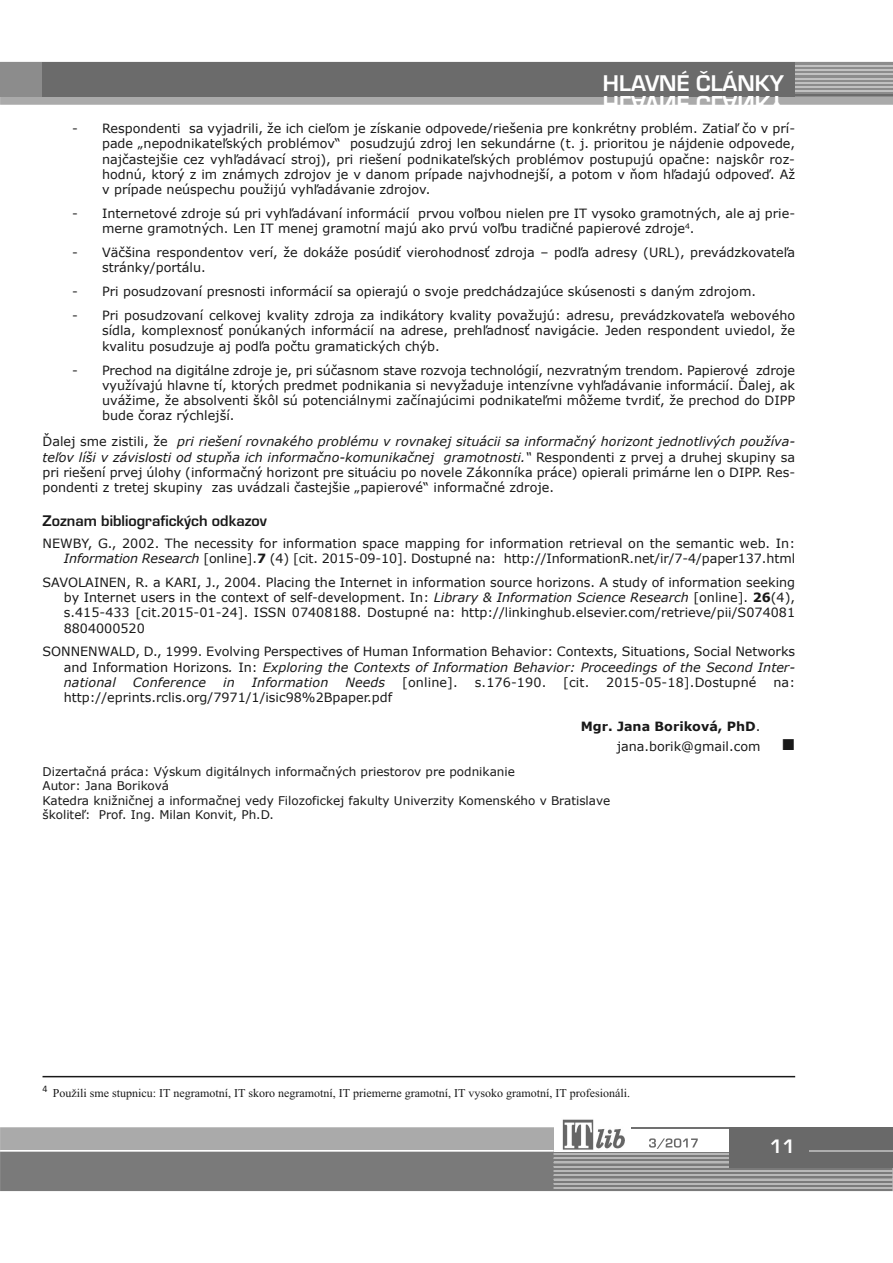
<style>
.page{position:relative;width:893px;height:1263px;background:#fff}
.page>*{position:absolute;margin:0;border:0;box-sizing:border-box;transform-origin:0 0}
.t1{font:21px "Euromode CE Bold";color:#fff}
.t2{font:18px "Euromode CE Bold";color:#fff}
.t3{font:14.25px "Euromode CE Bold";color:#191919}
.t4{font:12.75px/15.3px "Verdana";color:#191919;text-align:justify}
.t5{font:italic 12.75px "Verdana";letter-spacing:.01em;color:#191919}
.t6{font:12px/14.4px "Verdana";color:#191919}
.t7{font:12px "Times New Roman";color:#191919}
.t8{font:9.9px "Calibri";color:#191919}
.s1{font-style:italic}
.s2{font-weight:700}
</style>
<div class="page">
<svg style="left:0;top:1127px;width:554px;height:11px;background:#acacac"></svg>
<svg style="left:0;top:62px;width:893px;height:43px;background:#7c7c7c"></svg>
<hr style="left:795px;top:65px;width:98px;height:2px;background:#c1c1c1">
<hr style="left:631px;top:1127px;width:98px;height:2px;background:#707070">
<img style="left:562px;top:1119px;width:62px;height:19px">
<svg style="left:0;top:1138px;width:893px;height:53px;background:#919191"></svg>
<hr style="left:554px;top:1153px;width:338px;height:2px;background:#b8b8b8">
<div style="left:729px;top:1127px;width:164px;height:41px;background:#696969"></div>
<hr style="left:809px;top:1150px;width:84px;height:1px;background:#aeaeae">
<hr style="left:43px;top:1076px;width:752px;height:1px;background:#191919">
<h1 class="t1" style="left:603px;top:73px;width:182px">HH LL AA vv NN ÉÉ ČČ LL ÁÁ NN KK YY</h1>
<p class="t4" style="left:102px;top:120px;width:695px;text-indent:-30px">- Respondenti sa vyjadrili, že ich cieľom je získanie odpovede/riešenia pre konkrétny problém. Zatiaľ čo v prí&shy;pade „nepodnikateľských problémov“ posudzujú zdroj len sekundárne (t. j. prioritou je nájdenie odpovede, najčastejšie cez vyhľadávací stroj), pri riešení podnikateľských problémov postupujú opačne: najskôr roz&shy;hodnú, ktorý z im známych zdrojov je v danom prípade najvhodnejší, a potom v ňom hľadajú odpoveď. Až v prípade neúspechu použijú vyhľadávanie zdrojov.</p>
<p class="t4" style="left:102px;top:205px;width:695px;text-indent:-30px">- Internetové zdroje sú pri vyhľadávaní informácií prvou voľbou nielen pre IT vysoko gramotných, ale aj prie&shy;merne gramotných. Len IT menej gramotní majú ako prvú voľbu tradičné papierové zdroje<sup>4</sup>.</p>
<p class="t4" style="left:102px;top:244px;width:695px;text-indent:-30px">- Väčšina respondentov verí, že dokáže posúdiť vierohodnosť zdroja – podľa adresy (URL), prevádzkovateľa stránky/portálu.</p>
<p class="t4" style="left:72px;top:284px;width:685px">- Pri posudzovaní presnosti informácií sa opierajú o svoje predchádzajúce skúsenosti s daným zdrojom.</p>
<p class="t4" style="left:102px;top:307px;width:695px;text-indent:-30px">- Pri posudzovaní celkovej kvality zdroja za indikátory kvality považujú: adresu, prevádzkovateľa webového sídla, komplexnosť ponúkaných informácií na adrese, prehľadnosť navigácie. Jeden respondent uviedol, že kvalitu posudzuje aj podľa počtu gramatických chýb.</p>
<p class="t4" style="left:102px;top:362px;width:695px;text-indent:-30px">- Prechod na digitálne zdroje je, pri súčasnom stave rozvoja technológií, nezvratným trendom. Papierové zdroje využívajú hlavne tí, ktorých predmet podnikania si nevyžaduje intenzívne vyhľadávanie informácií. Ďalej, ak uvážime, že absolventi škôl sú potenciálnymi začínajúcimi podnikateľmi môžeme tvrdiť, že prechod do DIPP bude čoraz rýchlejší.</p>
<p class="t4" style="left:43px;top:434px;width:754px">Ďalej sme zistili, že <span class="s1">pri riešení rovnakého problému v rovnakej situácii sa informačný horizont jednotlivých používa&shy;teľov líši v závislosti od stupňa ich informačno-komunikačnej gramotnosti.“</span> Respondenti z prvej a druhej skupiny sa pri riešení prvej úlohy (informačný horizont pre situáciu po novele Zákonníka práce) opierali primárne len o DIPP. Res&shy;pondenti z tretej skupiny zas uvádzali častejšie „papierové“ informačné zdroje.</p>
<p class="t3" style="left:43px;top:512px;width:226px">Zoznam bibliografických odkazov</p>
<p class="t4" style="left:43px;top:535px;width:754px;text-align:right">NEWBy, G., 2002. The necessity for information space mapping for information retrieval on the semantic web. In:<br><span class="s1">Information Research</span> [online].<span class="s2">7</span> (4) [cit. 2015-09-10]. Dostupné na: http://InformationR.net/ir/7-4/paper137.html</p>
<p class="t4" style="left:64px;top:574px;width:733px;text-indent:-21px">SAVOLAINEN, R. a KARI, J., 2004. Placing the Internet in information source horizons. A study of information seeking by Internet users in the context of self-development. In: <span class="s1">Library &amp; Information Science Research</span> [online]. <span class="s2">26</span>(4), s.415-433 [cit.2015-01-24]. ISSN 07408188. Dostupné na: http://linkinghub.elsevier.com/retrieve/pii/S074081<br>8804000520</p>
<p class="t4" style="left:64px;top:644px;width:733px;text-indent:-21px">SONNENWALD, D., 1999. Evolving Perspectives of Human Information Behavior: Contexts, Situations, Social Networks and Information Horizons<span class="s1">.</span> In: <span class="s1">Exploring the Contexts of Information Behavior: Proceedings of the Second Inter&shy;national</span></p>
<p class="t5" style="left:133px;top:674px;width:75px">Conference</p>
<p class="t5" style="left:223px;top:674px;width:13px">in</p>
<p class="t5" style="left:252px;top:674px;width:78px">Information</p>
<p class="t5" style="left:345px;top:674px;width:41px">Needs</p>
<p class="t4" style="left:402px;top:674px;width:57px">[online].</p>
<p class="t4" style="left:475px;top:674px;width:73px">s.176-190.</p>
<p class="t4" style="left:563px;top:674px;width:28px">[cit.</p>
<p class="t4" style="left:606px;top:674px;width:152px">2015-05-18].Dostupné</p>
<p class="t4" style="left:773px;top:674px;width:23px">na:</p>
<p class="t4" style="left:64px;top:690px;width:330px">http://eprints.rclis.org/7971/1/isic98%2Bpaper.pdf</p>
<p class="t4" style="left:581px;top:716px;width:181px;line-height:19.5px;text-align:right"><span class="s2">Mgr. Jana Boriková, PhD</span>. jana.borik@gmail.com</p>
<p class="t6" style="left:43px;top:764px;width:569px">Dizertačná práca: Výskum digitálnych informačných priestorov pre podnikanie<br>Autor: Jana Boriková<br>Katedra knižničnej a informačnej vedy Filozofickej fakulty Univerzity Komenského v Bratislave školiteľ: Prof. Ing. Milan Konvit, Ph.D.</p>
<p class="t8" style="left:43px;top:1082px;width:7px">4</p>
<p class="t7" style="left:53px;top:1086px;width:579px">Použili sme stupnicu: IT negramotní, IT skoro negramotní, IT priemerne gramotní, IT vysoko gramotní, IT profesionáli.</p>
<h2 class="t2" style="left:770px;top:1135px;width:27px">11</h2>
</div>
